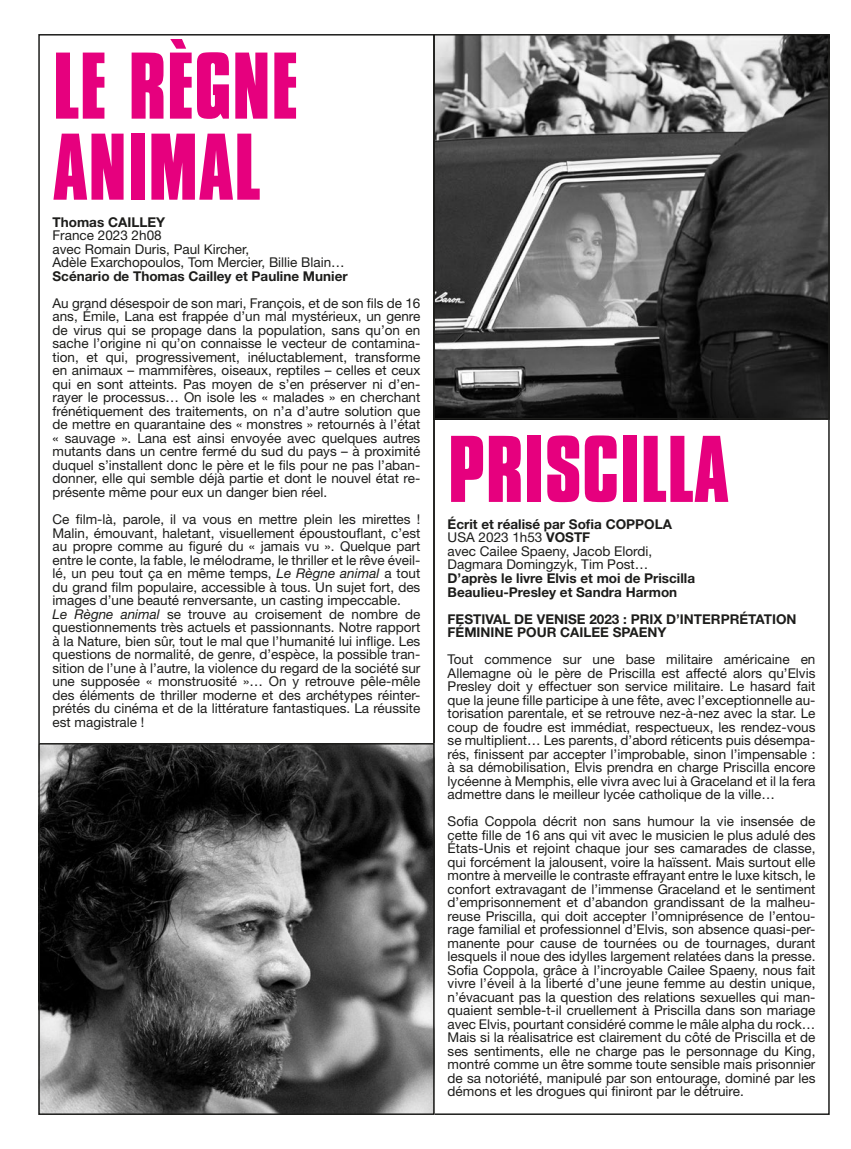
<style>
.page{position:relative;width:851px;height:1149px;background:#fff}
.page>*{position:absolute;margin:0;border:0;box-sizing:border-box;transform-origin:0 0}
.t1{font:700 99px/81px "Compacta Std";color:#e6007e}
.t2{font:13.5px/13.5px "Helvetica Neue LT Std";color:#1d1d1b}
.t3{font:700 13.5px/13.5px "Helvetica Neue LT Std";color:#1d1d1b}
.s1{font-style:italic}
.s2{font-weight:700}
</style>
<div class="page">
<img style="left:436px;top:37px;width:390px;height:379px">
<div style="left:433px;top:34px;width:396px;height:385px;border:2px solid #1d1d1b"></div>
<img style="left:41px;top:745px;width:390px;height:366px">
<div style="left:38px;top:742px;width:396px;height:372px;border:2px solid #1d1d1b"></div>
<h1 class="t1" style="left:53px;top:47px;width:247px">LE RÈGNE<br>ANIMAL</h1>
<p class="t3" style="left:53px;top:215px;width:114px">Thomas CAILLEY</p>
<p class="t2" style="left:53px;top:228px;width:294px">France 2023 2h08<br>avec Romain Duris, Paul Kircher,<br>Adèle Exarchopoulos, Tom Mercier, Billie Blain…</p>
<p class="t3" style="left:53px;top:269px;width:296px">Scénario de Thomas Cailley et Pauline Munier</p>
<p class="t2" style="left:53px;top:296px;width:369px;text-align:justify">Au grand désespoir de son mari, François, et de son fils de 16 ans, Émile, Lana est frappée d’un mal mystérieux, un genre de virus qui se propage dans la population, sans qu’on en sache l’origine ni qu’on connaisse le vecteur de contamina&shy;tion, et qui, progressivement, inéluctablement, transforme en animaux – mammifères, oiseaux, reptiles – celles et ceux qui en sont atteints. Pas moyen de s’en préserver ni d’en&shy;rayer le processus… On isole les « malades » en cherchant frénétiquement des traitements, on n’a d’autre solution que de mettre en quarantaine des « monstres » retournés à l’état « sauvage ». Lana est ainsi envoyée avec quelques autres mutants dans un centre fermé du sud du pays – à proximité duquel s’installent donc le père et le fils pour ne pas l’aban&shy;donner, elle qui semble déjà partie et dont le nouvel état re&shy;présente même pour eux un danger bien réel.</p>
<p class="t2" style="left:53px;top:512px;width:369px">Ce film-là, parole, il va vous en mettre plein les mirettes !<br>Malin, émouvant, haletant, visuellement époustouflant, c’est au propre comme au figuré du « jamais vu ». Quelque part entre le conte, la fable, le mélodrame, le thriller et le rêve éveil&shy;lé, un peu tout ça en même temps, <span class="s1">Le Règne animal</span> a tout du grand film populaire, accessible à tous. Un sujet fort, des images d’une beauté renversante, un casting impeccable.<br><span class="s1">Le Règne animal</span> se trouve au croisement de nombre de questionnements très actuels et passionnants. Notre rapport à la Nature, bien sûr, tout le mal que l’humanité lui inflige. Les questions de normalité, de genre, d’espèce, la possible tran&shy;sition de l’une à l’autre, la violence du regard de la société sur une supposée « monstruosité »… On y retrouve pêle-mêle des éléments de thriller moderne et des archétypes réinter&shy;prétés du cinéma et de la littérature fantastiques. La réussite est magistrale !</p>
<h1 class="t1" style="left:447px;top:430px;width:283px">PRISCILLA</h1>
<p class="t2" style="left:447px;top:517px;width:226px"><span class="s2">Écrit et réalisé par Sofia COPPOLA<br></span>USA 2023 1h53 <span class="s2">VOSTF<br></span>avec Cailee Spaeny, Jacob Elordi,<br>Dagmara Domingzyk, Tim Post…</p>
<p class="t3" style="left:447px;top:571px;width:249px">D’après le livre Elvis et moi de Priscilla<br>Beaulieu-Presley et Sandra Harmon</p>
<p class="t3" style="left:447px;top:611px;width:350px">FESTIVAL DE VENISE 2023 : PRIX D’INTERPRÉTATION<br>FÉMININE POUR CAILEE SPAENY</p>
<p class="t2" style="left:447px;top:652px;width:369px;text-align:justify">Tout commence sur une base militaire américaine en Allemagne où le père de Priscilla est affecté alors qu’Elvis Presley doit y effectuer son service militaire. Le hasard fait que la jeune fille participe à une fête, avec l’exceptionnelle au&shy;torisation parentale, et se retrouve nez-à-nez avec la star. Le coup de foudre est immédiat, respectueux, les rendez-vous se multiplient… Les parents, d’abord réticents puis désempa&shy;rés, finissent par accepter l’improbable, sinon l’impensable : à sa démobilisation, Elvis prendra en charge Priscilla encore lycéenne à Memphis, elle vivra avec lui à Graceland et il la fera admettre dans le meilleur lycée catholique de la ville…</p>
<p class="t2" style="left:447px;top:814px;width:369px;text-align:justify">Sofia Coppola décrit non sans humour la vie insensée de cette fille de 16 ans qui vit avec le musicien le plus adulé des États-Unis et rejoint chaque jour ses camarades de classe, qui forcément la jalousent, voire la haïssent. Mais surtout elle montre à merveille le contraste effrayant entre le luxe kitsch, le confort extravagant de l’immense Graceland et le sentiment d’emprisonnement et d’abandon grandissant de la malheu&shy;reuse Priscilla, qui doit accepter l’omniprésence de l’entou&shy;rage familial et professionnel d’Elvis, son absence quasi-per&shy;manente pour cause de tournées ou de tournages, durant lesquels il noue des idylles largement relatées dans la presse.<br>Sofia Coppola, grâce à l’incroyable Cailee Spaeny, nous fait vivre l’éveil à la liberté d’une jeune femme au destin unique, n’évacuant pas la question des relations sexuelles qui man&shy;quaient semble-t-il cruellement à Priscilla dans son mariage avec Elvis, pourtant considéré comme le mâle alpha du rock… Mais si la réalisatrice est clairement du côté de Priscilla et de ses sentiments, elle ne charge pas le personnage du King, montré comme un être somme toute sensible mais prisonnier de sa notoriété, manipulé par son entourage, dominé par les démons et les drogues qui finiront par le détruire.</p>
</div>
